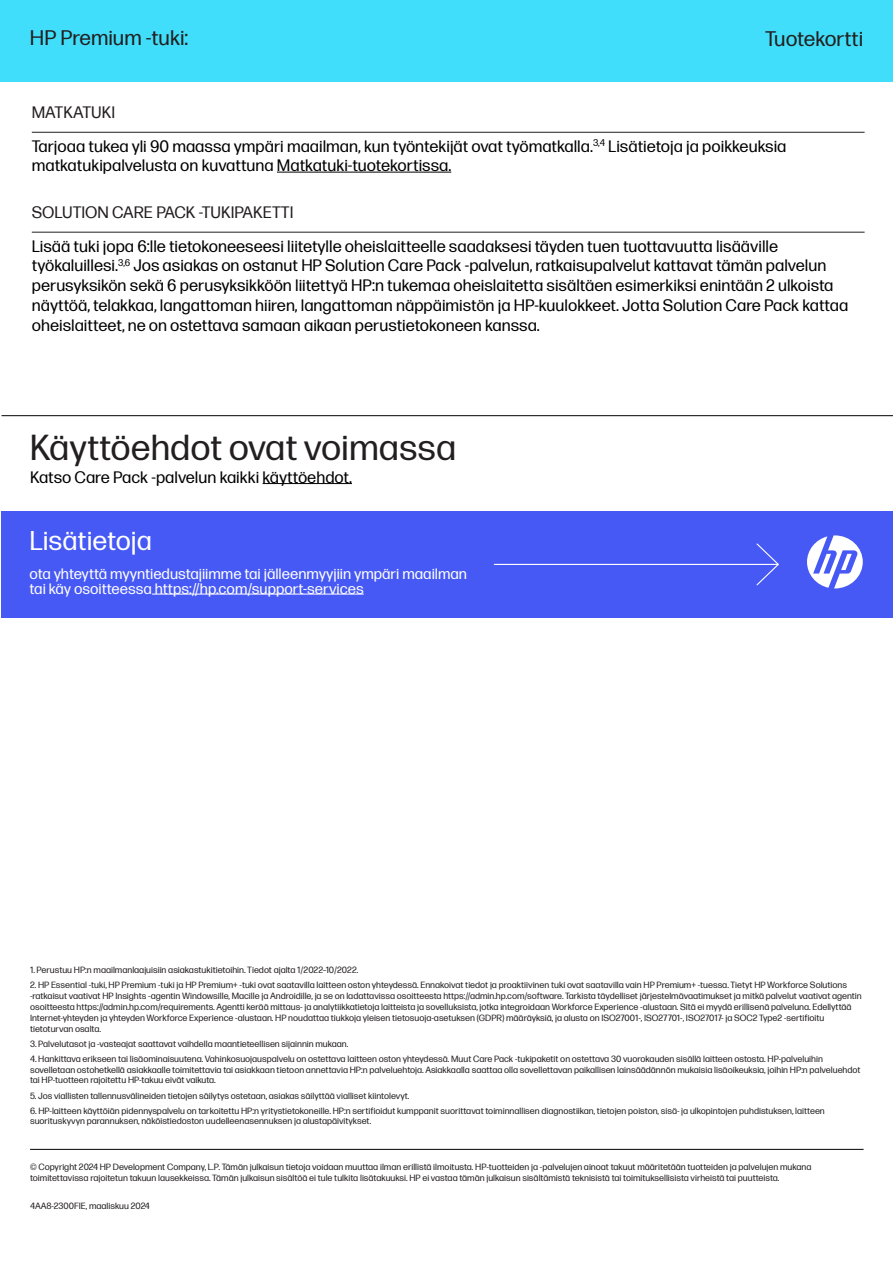
<style>
.page{position:relative;width:893px;height:1263px;background:#fff}
.page>*{position:absolute;margin:0;border:0;box-sizing:border-box;transform-origin:0 0}
.t1{font:36px "Forma DJR Micro";color:#231f20}
.t2{font:27px "Forma DJR Micro";color:#fff}
.t3{font:21px "Forma DJR Micro";color:#231f20}
.t4{font:16.5px/19.8px "Forma DJR Micro";color:#000}
.t5{font:16.5px "Forma DJR Micro";color:#231f20}
.t6{font:15px/15px "Forma DJR Micro";color:#fff}
.t7{font:9px/10.8px "Forma DJR Micro";color:#231f20}
.s1{color:#231f20}
</style>
<div class="page">
<div style="left:0;top:0;width:893px;height:82px;background:#40defa"></div>
<hr style="left:32px;top:132px;width:833px;height:1px;background:#231f20">
<hr style="left:277px;top:172px;width:174px;height:1px;background:#000">
<hr style="left:32px;top:232px;width:833px;height:1px;background:#231f20">
<div style="left:2px;top:511px;width:891px;height:107px;background:#4759f5"></div>
<hr style="left:30px;top:1149px;width:833px;height:1px;background:#000">
<hr style="left:152px;top:594px;width:212px;height:1px;background:#fff">
<hr style="left:263px;top:483px;width:89px;height:1px;background:#000">
<hr style="left:494px;top:564px;width:283px;height:1px;background:#fff">
<svg style="left:755px;top:543px;width:24px;height:43px"></svg>
<svg style="left:807px;top:535px;width:56px;height:53px"></svg>
<hr style="left:2px;top:415px;width:891px;height:1px;background:#000">
<h3 class="t3" style="left:30px;top:23px;width:160px">HP Premium -tuki:</h3>
<h3 class="t3" style="left:765px;top:23px;width:100px">Tuotekortti</h3>
<h3 class="t4" style="left:32px;top:95px;width:756px;line-height:33.3px"><span class="s1">MATKATUKI<br></span>Tarjoaa tukea yli 90 maassa ympäri maailman, kun työntekijät ovat työmatkalla.<sup>3,4</sup> Lisätietoja ja poikkeuksia</h3>
<h3 class="t4" style="left:32px;top:155px;width:421px">matkatukipalvelusta on kuvattuna Matkatuki-tuotekortissa.</h3>
<h3 class="t5" style="left:32px;top:201px;width:263px">SOLUTION CARE PACK -TUKIPAKETTI</h3>
<p class="t4" style="left:32px;top:235px;width:818px">Lisää tuki jopa 6:lle tietokoneeseesi liitetylle oheislaitteelle saadaksesi täyden tuen tuottavuutta lisääville työkaluillesi.<sup>3,6</sup> Jos asiakas on ostanut HP Solution Care Pack -palvelun, ratkaisupalvelut kattavat tämän palvelun perusyksikön sekä 6 perusyksikköön liitettyä HP:n tukemaa oheislaitetta sisältäen esimerkiksi enintään 2 ulkoista näyttöä, telakkaa, langattoman hiiren, langattoman näppäimistön ja HP-kuulokkeet. Jotta Solution Care Pack kattaa oheislaitteet, ne on ostettava samaan aikaan perustietokoneen kanssa.</p>
<h1 class="t1" style="left:30px;top:422px;width:428px">Käyttöehdot ovat voimassa</h1>
<h3 class="t4" style="left:30px;top:466px;width:324px">Katso Care Pack -palvelun kaikki käyttöehdot.</h3>
<h2 class="t2" style="left:30px;top:521px;width:124px">Lisätietoja</h2>
<h3 class="t6" style="left:30px;top:565px;width:439px">ota yhteyttä myyntiedustajiimme tai jälleenmyyjiin ympäri maailman tai käy osoitteessa https://hp.com/support-services</h3>
<p class="t7" style="left:30px;top:964px;width:330px">1. Perustuu HP:n maailmanlaajuisiin asiakastukitietoihin. Tiedot ajalta 1/2022–10/2022.</p>
<p class="t7" style="left:30px;top:979px;width:833px">2. HP Essential -tuki, HP Premium -tuki ja HP Premium+ -tuki ovat saatavilla laitteen oston yhteydessä. Ennakoivat tiedot ja proaktiivinen tuki ovat saatavilla vain HP Premium+ -tuessa. Tietyt HP Workforce Solutions -ratkaisut vaativat HP Insights -agentin Windowsille, Macille ja Androidille, ja se on ladattavissa osoitteesta https://admin.hp.com/software. Tarkista täydelliset järjestelmävaatimukset ja mitkä palvelut vaativat agentin osoitteesta https://admin.hp.com/requirements. Agentti kerää mittaus- ja analytiikkatietoja laitteista ja sovelluksista, jotka integroidaan Workforce Experience -alustaan. Sitä ei myydä erillisenä palveluna. Edellyttää Internet-yhteyden ja yhteyden Workforce Experience -alustaan. HP noudattaa tiukkoja yleisen tietosuoja-asetuksen (GDPR) määräyksiä, ja alusta on ISO27001-, ISO27701-, ISO27017- ja SOC2 Type2 -sertifioitu tietoturvan osalta.</p>
<p class="t7" style="left:30px;top:1037px;width:320px">3. Palvelutasot ja -vasteajat saattavat vaihdella maantieteellisen sijainnin mukaan.</p>
<p class="t7" style="left:30px;top:1052px;width:832px">4. Hankittava erikseen tai lisäominaisuutena. Vahinkosuojauspalvelu on ostettava laitteen oston yhteydessä. Muut Care Pack -tukipaketit on ostettava 30 vuorokauden sisällä laitteen ostosta. HP-palveluihin sovelletaan ostohetkellä asiakkaalle toimitettavia tai asiakkaan tietoon annettavia HP:n palveluehtoja. Asiakkaalla saattaa olla sovellettavan paikallisen lainsäädännön mukaisia lisäoikeuksia, joihin HP:n palveluehdot tai HP-tuotteen rajoitettu HP-takuu eivät vaikuta.</p>
<p class="t7" style="left:30px;top:1089px;width:381px">5. Jos viallisten tallennusvälineiden tietojen säilytys ostetaan, asiakas säilyttää vialliset kiintolevyt.</p>
<p class="t7" style="left:30px;top:1104px;width:796px">6. HP-laitteen käyttöiän pidennyspalvelu on tarkoitettu HP:n yritystietokoneille. HP:n sertifioidut kumppanit suorittavat toiminnallisen diagnostiikan, tietojen poiston, sisä- ja ulkopintojen puhdistuksen, laitteen suorituskyvyn parannuksen, näköistiedoston uudelleenasennuksen ja alustapäivitykset.</p>
<p class="t7" style="left:30px;top:1160px;width:783px">© Copyright 2024 HP Development Company, L.P. Tämän julkaisun tietoja voidaan muuttaa ilman erillistä ilmoitusta. HP-tuotteiden ja -palvelujen ainoat takuut määritetään tuotteiden ja palvelujen mukana toimitettavissa rajoitetun takuun lausekkeissa. Tämän julkaisun sisältöä ei tule tulkita lisätakuuksi. HP ei vastaa tämän julkaisun sisältämistä teknisistä tai toimituksellisista virheistä tai puutteista.</p>
<p class="t7" style="left:30px;top:1199px;width:121px">4AA8-2300FIE, maaliskuu 2024</p>
</div>
